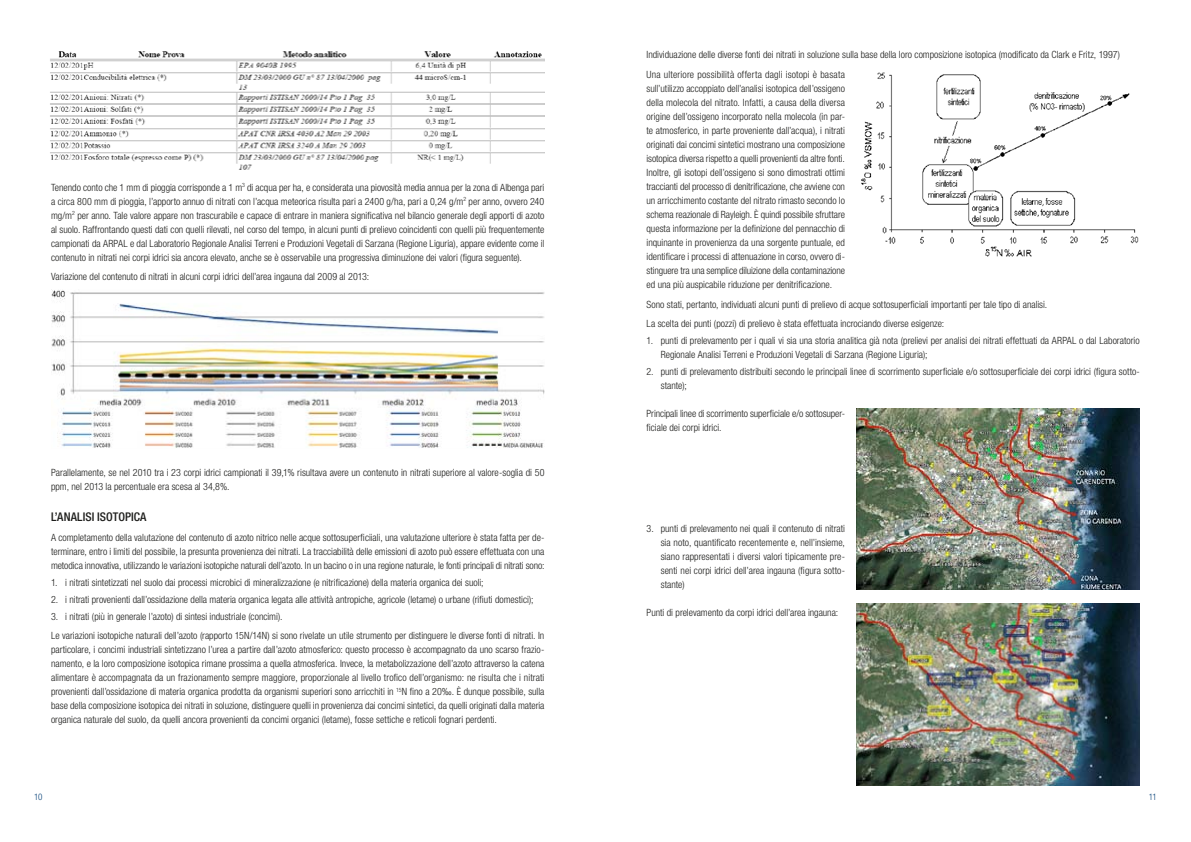
<style>
.page{position:relative;width:1191px;height:842px;background:#fff}
.page>*{position:absolute;margin:0;border:0;box-sizing:border-box;transform-origin:0 0}
.t1{font:500 condensed 12px "Helvetica Neue LT Std";letter-spacing:.005em;color:#1d1d1b}
.t2{font:300 condensed 10px/14px "Helvetica Neue LT Std";color:#1d1d1b}
.t3{font:300 condensed 9px "Helvetica Neue LT Std";color:#084279}
</style>
<div class="page">
<img style="left:50px;top:51px;width:494px;height:119px">
<img style="left:51px;top:289px;width:493px;height:159px">
<img style="left:861px;top:72px;width:278px;height:185px">
<img style="left:856px;top:408px;width:284px;height:181px">
<img style="left:856px;top:604px;width:284px;height:181px">
<p class="t2" style="left:51px;top:180px;width:495px;text-align:justify">Tenendo conto che 1 mm di pioggia corrisponde a 1 m<sup>3</sup> di acqua per ha, e considerata una piovosità media annua per la zona di Albenga pari a circa 800 mm di pioggia, l’apporto annuo di nitrati con l’acqua meteorica risulta pari a 2400 g/ha, pari a 0,24 g/m<sup>2</sup> per anno, ovvero 240 mg/m<sup>2</sup> per anno. Tale valore appare non trascurabile e capace di entrare in maniera significativa nel bilancio generale degli apporti di azoto al suolo. Raffrontando questi dati con quelli rilevati, nel corso del tempo, in alcuni punti di prelievo coincidenti con quelli più frequentemente campionati da ARPAL e dal Laboratorio Regionale Analisi Terreni e Produzioni Vegetali di Sarzana (Regione Liguria), appare evidente come il contenuto in nitrati nei corpi idrici sia ancora elevato, anche se è osservabile una progressiva diminuzione dei valori (figura seguente).</p>
<p class="t2" style="left:51px;top:270px;width:320px">Variazione del contenuto di nitrati in alcuni corpi idrici dell’area ingauna dal 2009 al 2013:</p>
<p class="t2" style="left:51px;top:466px;width:495px">Parallelamente, se nel 2010 tra i 23 corpi idrici campionati il 39,1% risultava avere un contenuto in nitrati superiore al valore-soglia di 50 ppm, nel 2013 la percentuale era scesa al 34,8%.</p>
<p class="t1" style="left:51px;top:510px;width:97px">L’ANALISI ISOTOPICA</p>
<p class="t2" style="left:51px;top:530px;width:495px;text-align:justify">A completamento della valutazione del contenuto di azoto nitrico nelle acque sottosuperficiiali, una valutazione ulteriore è stata fatta per de&shy;terminare, entro i limiti del possibile, la presunta provenienza dei nitrati. La tracciabilità delle emissioni di azoto può essere effettuata con una metodica innovativa, utilizzando le variazioni isotopiche naturali dell’azoto. In un bacino o in una regione naturale, le fonti principali di nitrati sono:</p>
<p class="t2" style="left:51px;top:575px;width:434px">1. i nitrati sintetizzati nel suolo dai processi microbici di mineralizzazione (e nitrificazione) della materia organica dei suoli;</p>
<p class="t2" style="left:51px;top:592px;width:484px">2. i nitrati provenienti dall’ossidazione della materia organica legata alle attività antropiche, agricole (letame) o urbane (rifiuti domestici);</p>
<p class="t2" style="left:51px;top:606px;width:495px;line-height:19.7px">3. i nitrati (più in generale l’azoto) di sintesi industriale (concimi).<br>Le variazioni isotopiche naturali dell’azoto (rapporto 15N/14N) si sono rivelate un utile strumento per distinguere le diverse fonti di nitrati. In</p>
<p class="t2" style="left:51px;top:643px;width:495px;text-align:justify">particolare, i concimi industriali sintetizzano l’urea a partire dall’azoto atmosferico: questo processo è accompagnato da uno scarso frazio&shy;namento, e la loro composizione isotopica rimane prossima a quella atmosferica. Invece, la metabolizzazione dell’azoto attraverso la catena alimentare è accompagnata da un frazionamento sempre maggiore, proporzionale al livello trofico dell’organismo: ne risulta che i nitrati provenienti dall’ossidazione di materia organica prodotta da organismi superiori sono arricchiti in <sup>15</sup>N fino a 20‰. È dunque possibile, sulla base della composizione isotopica dei nitrati in soluzione, distinguere quelli in provenienza dai concimi sintetici, da quelli originati dalla materia organica naturale del suolo, da quelli ancora provenienti da concimi organici (letame), fosse settiche e reticoli fognari perdenti.</p>
<p class="t2" style="left:646px;top:45px;width:475px;line-height:19.7px">Individuazione delle diverse fonti dei nitrati in soluzione sulla base della loro composizione isotopica (modificato da Clark e Fritz, 1997)<br>Una ulteriore possibilità offerta dagli isotopi è basata</p>
<p class="t2" style="left:646px;top:81px;width:200px;text-align:justify">sull’utilizzo accoppiato dell’analisi isotopica dell’ossigeno della molecola del nitrato. Infatti, a causa della diversa origine dell’ossigeno incorporato nella molecola (in par&shy;te atmosferico, in parte proveniente dall’acqua), i nitrati originati dai concimi sintetici mostrano una composizione isotopica diversa rispetto a quelli provenienti da altre fonti.<br>Inoltre, gli isotopi dell’ossigeno si sono dimostrati ottimi traccianti del processo di denitrificazione, che avviene con un arricchimento costante del nitrato rimasto secondo lo schema reazionale di Rayleigh. È quindi possibile sfruttare questa informazione per la definizione del pennacchio di inquinante in provenienza da una sorgente puntuale, ed identificare i processi di attenuazione in corso, ovvero di&shy;stinguere tra una semplice diluizione della contaminazione ed una più auspicabile riduzione per denitrificazione.</p>
<p class="t2" style="left:646px;top:294px;width:402px;line-height:19.7px">Sono stati, pertanto, individuati alcuni punti di prelievo di acque sottosuperficiali importanti per tale tipo di analisi.<br>La scelta dei punti (pozzi) di prelievo è stata effettuata incrociando diverse esigenze:</p>
<p class="t2" style="left:660px;top:333px;width:480px;text-indent:-14px">1. punti di prelevamento per i quali vi sia una storia analitica già nota (prelievi per analisi dei nitrati effettuati da ARPAL o dal Laboratorio<br>Regionale Analisi Terreni e Produzioni Vegetali di Sarzana (Regione Liguria);</p>
<p class="t2" style="left:660px;top:364px;width:481px;text-indent:-14px">2. punti di prelevamento distribuiti secondo le principali linee di scorrimento superficiale e/o sottosuperficiale dei corpi idrici (figura sotto&shy;stante);</p>
<p class="t2" style="left:646px;top:406px;width:200px">Principali linee di scorrimento superficiale e/o sottosuper&shy;ficiale dei corpi idrici.</p>
<p class="t2" style="left:660px;top:521px;width:186px;text-align:justify;text-indent:-14px">3. punti di prelevamento nei quali il contenuto di nitrati sia noto, quantificato recentemente e, nell’insieme, siano rappresentati i diversi valori tipicamente pre&shy;senti nei corpi idrici dell’area ingauna (figura sotto&shy;stante)</p>
<p class="t2" style="left:646px;top:605px;width:193px">Punti di prelevamento da corpi idrici dell’area ingauna:</p>
<p class="t3" style="left:34px;top:792px;width:10px">10</p>
<p class="t3" style="left:1148px;top:792px;width:10px">11</p>
</div>
